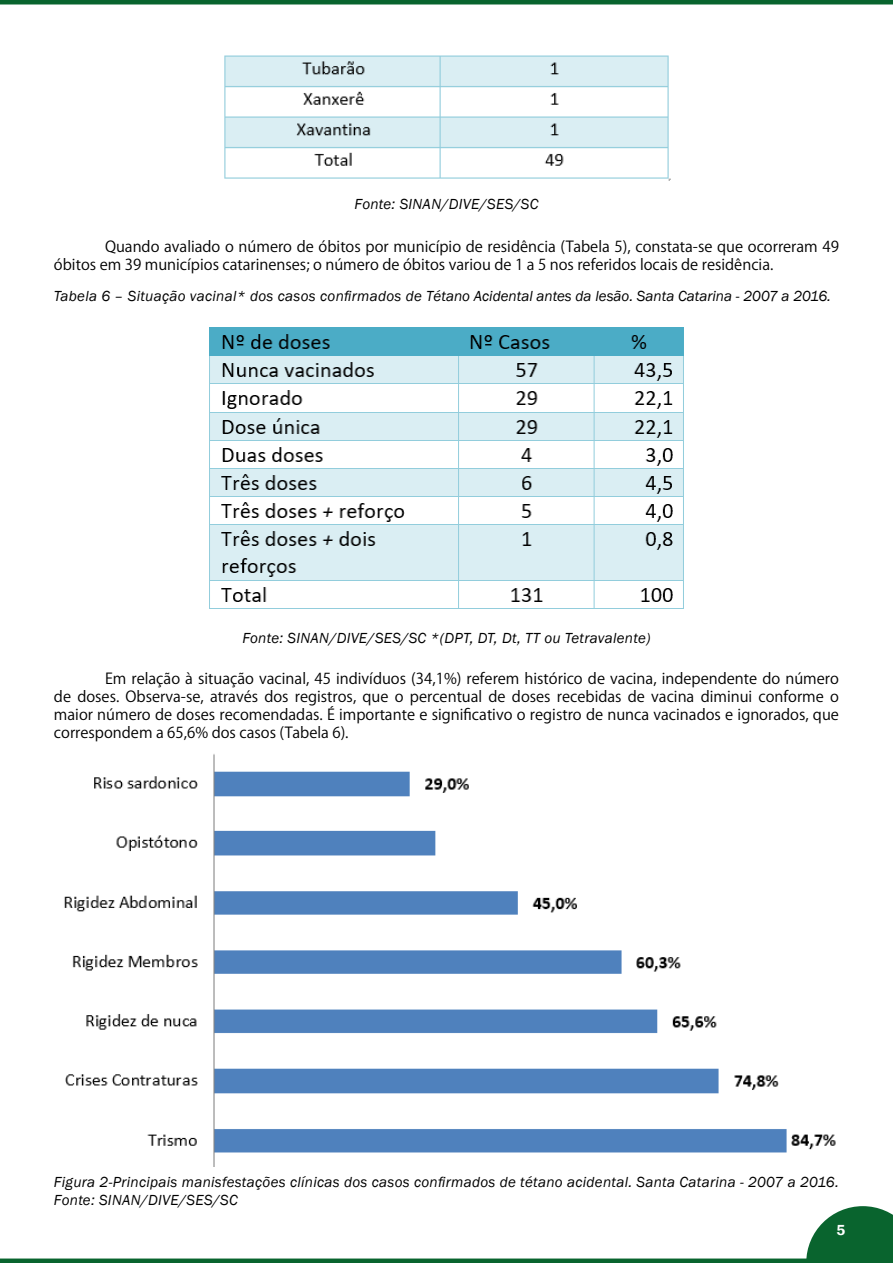
<style>
.page{position:relative;width:893px;height:1263px;background:#fff}
.page>*{position:absolute;margin:0;border:0;box-sizing:border-box;transform-origin:0 0}
.t1{font:15px/18px "Koz Go Pr 6 N";color:#000}
.t2{font:italic 15px/18px "Franklin Gothic";letter-spacing:.02em;color:#000}
.t3{font:italic 15px "Franklin Gothic";color:#000}
.t4{font:600 15px "Franklin Gothic";color:#fff}
</style>
<div class="page">
<svg style="left:806px;top:1206px;width:87px;height:52px"></svg>
<div style="left:0;top:1258px;width:893px;height:5px;background:#09642e"></div>
<div style="left:0;top:0;width:893px;height:5px;background:#09642e"></div>
<img style="left:64px;top:754px;width:772px;height:413px">
<img style="left:224px;top:55px;width:447px;height:125px">
<img style="left:209px;top:327px;width:475px;height:282px">
<p class="t2" style="left:355px;top:195px;width:185px">Fonte: SINAN/DIVE/SES/SC</p>
<p class="t1" style="left:54px;top:238px;width:786px;text-indent:51px">Quando avaliado o número de óbitos por município de residência (Tabela 5), constata-se que ocorreram 49 óbitos em 39 municípios catarinenses; o número de óbitos variou de 1 a 5 nos referidos locais de residência.</p>
<p class="t3" style="left:54px;top:286px;width:778px">Tabela 6 – Situação vacinal* dos casos confirmados de Tétano Acidental antes da lesão. Santa Catarina - 2007 a 2016.</p>
<p class="t2" style="left:242px;top:629px;width:410px">Fonte: SINAN/DIVE/SES/SC *(DPT, DT, Dt, TT ou Tetravalente)</p>
<p class="t1" style="left:54px;top:670px;width:786px;text-align:justify;text-indent:51px">Em relação à situação vacinal, 45 indivíduos (34,1%) referem histórico de vacina, independente do número de doses. Observa-se, através dos registros, que o percentual de doses recebidas de vacina diminui conforme o maior número de doses recomendadas. É importante e significativo o registro de nunca vacinados e ignorados, que correspondem a 65,6% dos casos (Tabela 6).</p>
<p class="t2" style="left:54px;top:1173px;width:786px">Figura 2-Principais manisfestações clínicas dos casos confirmados de tétano acidental. Santa Catarina - 2007 a 2016.<br>Fonte: SINAN/DIVE/SES/SC</p>
<p class="t4" style="left:836px;top:1220px;width:10px">5</p>
</div>
